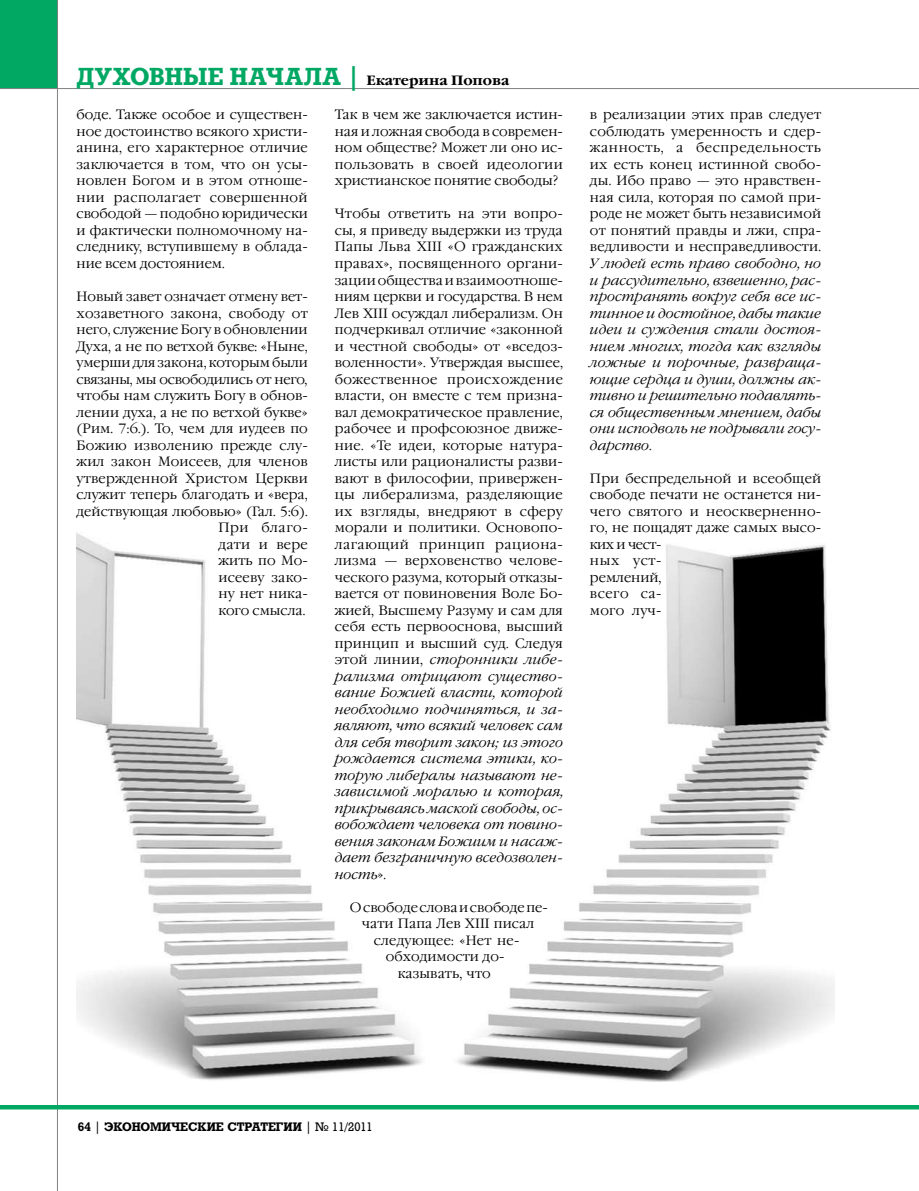
<style>
.page{position:relative;width:919px;height:1191px;background:#fff}
.page>*{position:absolute;margin:0;border:0;box-sizing:border-box;transform-origin:0 0}
.t1{font:700 24px "Rodeo";letter-spacing:.005em;color:#00a864}
.t2{font:300 13.5px/16.5px "Garamond C";letter-spacing:.01em;color:#000;text-align:justify}
.t3{font:italic 300 13.5px/16.5px "Garamond C";letter-spacing:.005em;color:#000;text-align:justify}
.t4{font:700 13.5px "Garamond C";color:#000}
.t5{font:700 12px "Rodeo";color:#000}
.s1{font-family:"Rodeo";font-size:24px;color:#00a864}
.s2{font-style:italic}
.s3{font-style:normal}
.s4{font-weight:400}
</style>
<div class="page">
<div style="left:0;top:0;width:58px;height:89px;background:#00a864"></div>
<hr style="left:57px;top:0;width:1px;height:1191px;background:#808284">
<hr style="left:0;top:88px;width:918px;height:1px;background:#808284">
<hr style="left:0;top:1105px;width:918px;height:4px;background:#00a864">
<img style="left:77px;top:533px;width:757px;height:548px">
<h1 class="t1" style="left:77px;top:62px;width:173px">Духовные нача</h1>
<p class="t4" style="left:304px;top:73px;width:207px"><span class="s1">ла |</span> Екатерина Попова</p>
<p class="t2" style="left:77px;top:107px;width:233px">боде. Также особое и существен&shy;ное достоинство всякого христи&shy;анина, его характерное отличие заключается в том, что он усы&shy;новлен Богом и в этом отноше&shy;нии располагает совершенной свободой — подобно юридиче-ски и фактически полномочному на&shy;следнику, вступившему в облада&shy;ние всем достоянием.</p>
<p class="t2" style="left:77px;top:289px;width:233px;text-align:right">Новый завет означает отмену вет&shy;хозаветного закона, свободу от него, служение Богу в обновлении<br>Духа, а не по ветхой букве: «Ныне, умерши для закона, которым были связаны, мы освободились от него, чтобы нам служить Богу в обнов&shy;лении духа, а не по ветхой букве» (Рим. 7:6.). То, чем для иудеев по<br>Божию изволению прежде слу&shy;жил закон Моисеев, для членов утвержденной Христом Церкви служит теперь благодать и «вера, действующая любовью» (Гал. 5:6).<br>При благо-<br>дати и вере<br>жить по Мо-<br>исееву зако-<br>ну нет ника-<br>кого смысла.</p>
<p class="t2" style="left:335px;top:107px;width:230px">Так в чем же заключается истин&shy;ная и ложная свобода в современ&shy;ном обществе? Может ли оно ис&shy;пользовать в своей идеологии христианское понятие свободы?</p>
<p class="t2" style="left:335px;top:206px;width:230px">Чтобы ответить на эти вопро&shy;сы, я приведу выдержки из труда Папы Льва XIII «О гражданских правах», посвященного органи&shy;зации общества и взаимоотноше&shy;ниям церкви и государства. В нем Лев XIII осуждал либерализм. Он подчеркивал отличие «законной и честной свободы» от «вседоз&shy;воленности». Утверждая высшее, божественное происхождение власти, он вместе с тем призна&shy;вал демократическое правление, рабочее и профсоюзное движе&shy;ние. «Те идеи, которые натура&shy;листы или рационалисты разви&shy;вают в философии, привержен&shy;цы либерализма, разделяющие их взгляды, внедряют в сферу морали и политики. Основопо&shy;лагающий принцип рациона&shy;лизма — верховенство челове&shy;ческого разума, который отказы&shy;вается от повиновения Воле Бо&shy;жией, Высшему Разуму и сам для себя есть первооснова, высший принцип и высший суд. Следуя этой линии, <span class="s2">сторонники либе&shy;рализма отрицают существо&shy;вание Божией власти, которой необходимо подчиняться, и за&shy;являют, что всякий человек сам для себя творит закон; из этого рождается система этики, ко&shy;торую либералы называют не&shy;зависимой моралью и которая, прикрываясь маской свободы, ос&shy;вобождает человека от повино&shy;вения законам Божиим и насаж&shy;дает безграничную вседозволен&shy;ность</span>».</p>
<p class="t2" style="left:350px;top:899px;width:200px">О свободе слова и свободе пе-</p>
<p class="t2" style="left:362px;top:916px;width:174px">чати Папа Лев XIII писал</p>
<p class="t2" style="left:374px;top:932px;width:147px">следующее: «Нет не-</p>
<p class="t2" style="left:386px;top:949px;width:120px">обходимости до-</p>
<p class="t2" style="left:398px;top:965px;width:94px">казывать, что</p>
<p class="t2" style="left:590px;top:107px;width:233px">в реализации этих прав следует соблюдать умеренность и сдер&shy;жанность, а беспредельность их есть конец истинной свобо&shy;ды. Ибо право — это нравствен&shy;ная сила, которая по самой при&shy;роде не может быть независимой от понятий правды и лжи, спра&shy;ведливости и несправедливости.</p>
<p class="t3" style="left:590px;top:256px;width:233px">У людей есть право свободно, но и рассудительно, взвешенно, рас&shy;пространять вокруг себя все ис&shy;тинное и достойное, дабы такие идеи и суждения стали достоя&shy;нием многих, тогда как взгляды ложные и порочные, развраща&shy;ющие сердца и души, должны ак&shy;тивно и решительно подавлять&shy;ся общественным мнением, дабы они исподволь не подрывали госу&shy;дарство<span class="s3">.</span></p>
<p class="t2" style="left:590px;top:470px;width:233px;text-align:left">При беспредельной и всеобщей свободе печати не останется ни&shy;чего святого и неоскверненно&shy;го, не пощадят даже самых высо&shy;ких и чест-<br>ных уст-<br>ремлений,<br>всего са-<br>мого луч-</p>
<p class="t5" style="left:78px;top:1119px;width:296px">64 <span class="s4">|</span> ЭКОНОМИЧЕСКИЕ СТРАТЕГИИ <span class="s4">| № 11/2011</span></p>
</div>
